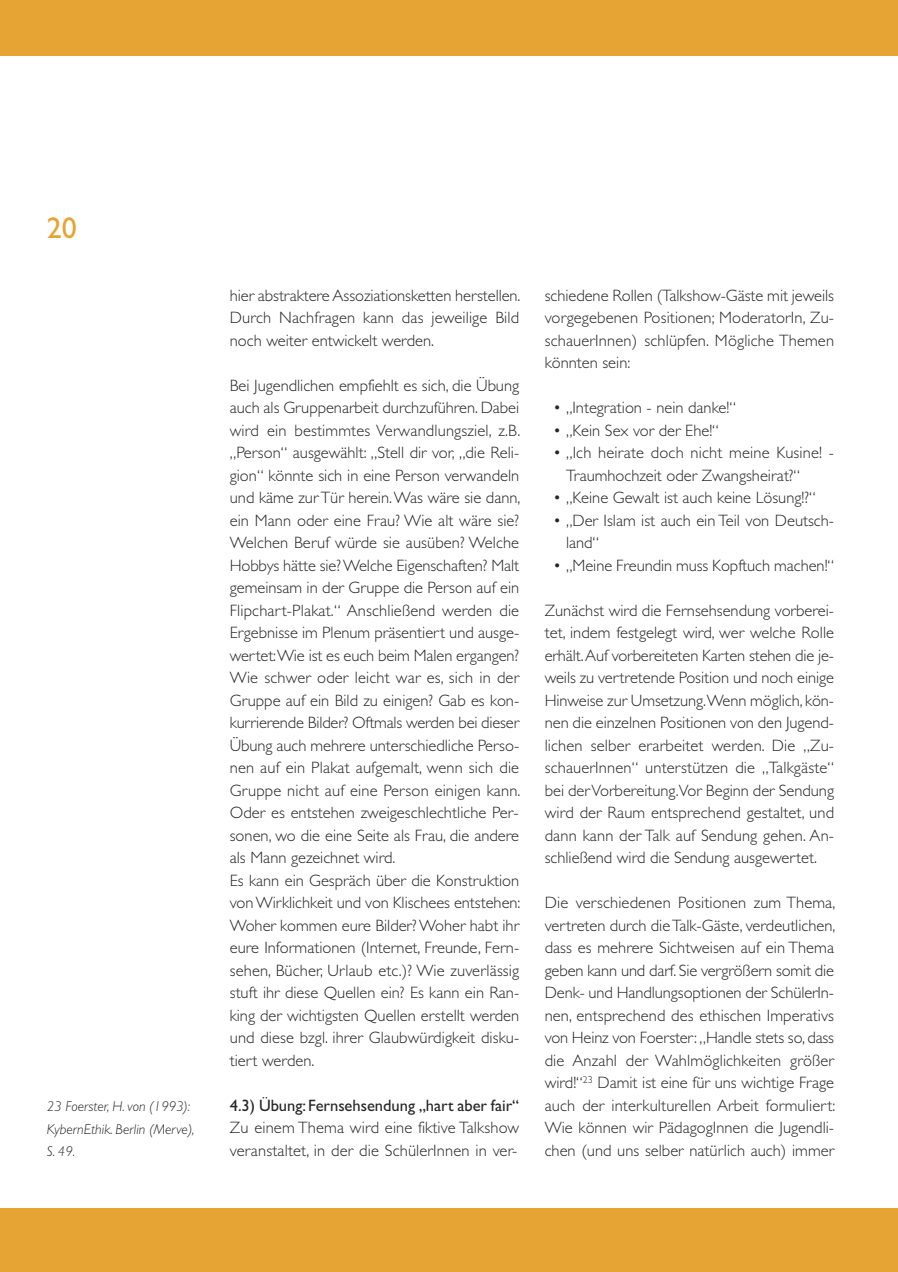
<style>
.page{position:relative;width:898px;height:1272px;background:#fff}
.page>*{position:absolute;margin:0;border:0;box-sizing:border-box;transform-origin:0 0}
.t1{font:30px "Gill Sans";color:#e6a434}
.t2{font:300 16.5px/22.5px "Gill Sans";color:#272627;text-align:justify}
.t3{font:16.5px "Gill Sans";color:#272627}
.t4{font:italic 300 14.25px/22.5px "Gill Sans";color:#272627}
</style>
<div class="page">
<div style="left:0;top:1208px;width:897px;height:63px;background:#e6a434"></div>
<div style="left:0;top:0;width:897px;height:55px;background:#e6a434"></div>
<h1 class="t1" style="left:47px;top:217px;width:31px">20</h1>
<p class="t4" style="left:47px;top:1096px;width:149px">23 Foerster, H. von (1993):<br>KybernEthik. Berlin (Merve),<br>S. 49.</p>
<p class="t2" style="left:230px;top:285px;width:292px">hier abstraktere Assoziationsketten herstellen.<br>Durch Nachfragen kann das jeweilige Bild noch weiter entwickelt werden.</p>
<p class="t2" style="left:230px;top:375px;width:292px;text-align:left">Bei Jugendlichen empfiehlt es sich, die Übung auch als Gruppenarbeit durchzuführen. Dabei wird ein bestimmtes Verwandlungsziel, z.B. „Person“ ausgewählt: „Stell dir vor, „die Reli&shy;gion“ könnte sich in eine Person verwandeln und käme zurTür herein.Was wäre sie dann, ein Mann oder eine Frau? Wie alt wäre sie?<br>Welchen Beruf würde sie ausüben? Welche Hobbys hätte sie?Welche Eigenschaften? Malt gemeinsam in der Gruppe die Person auf ein Flipchart-Plakat.“ Anschließend werden die Ergebnisse im Plenum präsentiert und ausge&shy;wertet:Wie ist es euch beim Malen ergangen?<br>Wie schwer oder leicht war es, sich in der Gruppe auf ein Bild zu einigen? Gab es kon&shy;kurrierende Bilder? Oftmals werden bei dieser Übung auch mehrere unterschiedliche Perso&shy;nen auf ein Plakat aufgemalt, wenn sich die Gruppe nicht auf eine Person einigen kann.<br>Oder es entstehen zweigeschlechtliche Per&shy;sonen, wo die eine Seite als Frau, die andere als Mann gezeichnet wird.<br>Es kann ein Gespräch über die Konstruktion vonWirklichkeit und von Klischees entstehen:<br>Woher kommen eure Bilder?Woher habt ihr eure Informationen (Internet, Freunde, Fern&shy;sehen, Bücher, Urlaub etc.)? Wie zuverlässig stuft ihr diese Quellen ein? Es kann ein Ran&shy;king der wichtigsten Quellen erstellt werden und diese bzgl. ihrer Glaubwürdigkeit disku&shy;tiert werden.</p>
<p class="t3" style="left:230px;top:1099px;width:291px">4.3) Übung: Fernsehsendung „hart aber fair“</p>
<p class="t2" style="left:230px;top:1118px;width:291px">Zu einem Thema wird eine fiktive Talkshow veranstaltet, in der die SchülerInnen in ver-</p>
<p class="t2" style="left:544px;top:285px;width:291px">schiedene Rollen (Talkshow-Gäste mit jeweils vorgegebenen Positionen; ModeratorIn, Zu&shy;schauerInnen) schlüpfen. Mögliche Themen könnten sein:</p>
<p class="t2" style="left:553px;top:398px;width:184px">• „Integration - nein danke!“</p>
<p class="t2" style="left:553px;top:420px;width:167px">• „Kein Sex vor der Ehe!“</p>
<p class="t2" style="left:565px;top:443px;width:269px;text-indent:-13px">• „Ich heirate doch nicht meine Kusine! -<br>Traumhochzeit oder Zwangsheirat?“</p>
<p class="t2" style="left:553px;top:488px;width:264px">• „Keine Gewalt ist auch keine Lösung!?“</p>
<p class="t2" style="left:565px;top:510px;width:269px;text-indent:-13px">• „Der Islam ist auch ein Teil von Deutsch&shy;land“</p>
<p class="t2" style="left:553px;top:555px;width:282px">• „Meine Freundin muss Kopftuch machen!“</p>
<p class="t2" style="left:544px;top:600px;width:291px">Zunächst wird die Fernsehsendung vorberei&shy;tet, indem festgelegt wird, wer welche Rolle erhält.Auf vorbereiteten Karten stehen die je&shy;weils zu vertretende Position und noch einige Hinweise zur Umsetzung.Wenn möglich, kön&shy;nen die einzelnen Positionen von den Jugend&shy;lichen selber erarbeitet werden. Die „Zu&shy;schauerInnen“ unterstützen die „Talkgäste“ bei derVorbereitung.Vor Beginn der Sendung wird der Raum entsprechend gestaltet, und dann kann der Talk auf Sendung gehen. An&shy;schließend wird die Sendung ausgewertet.</p>
<p class="t2" style="left:544px;top:893px;width:292px">Die verschiedenen Positionen zum Thema, vertreten durch dieTalk-Gäste, verdeutlichen, dass es mehrere Sichtweisen auf ein Thema geben kann und darf. Sie vergrößern somit die Denk- und Handlungsoptionen der SchülerIn&shy;nen, entsprechend des ethischen Imperativs von Heinz von Foerster: „Handle stets so, dass die Anzahl der Wahlmöglichkeiten größer wird!“<sup>23</sup> Damit ist eine für uns wichtige Frage auch der interkulturellen Arbeit formuliert:<br>Wie können wir PädagogInnen die Jugendli&shy;chen (und uns selber natürlich auch) immer</p>
</div>
